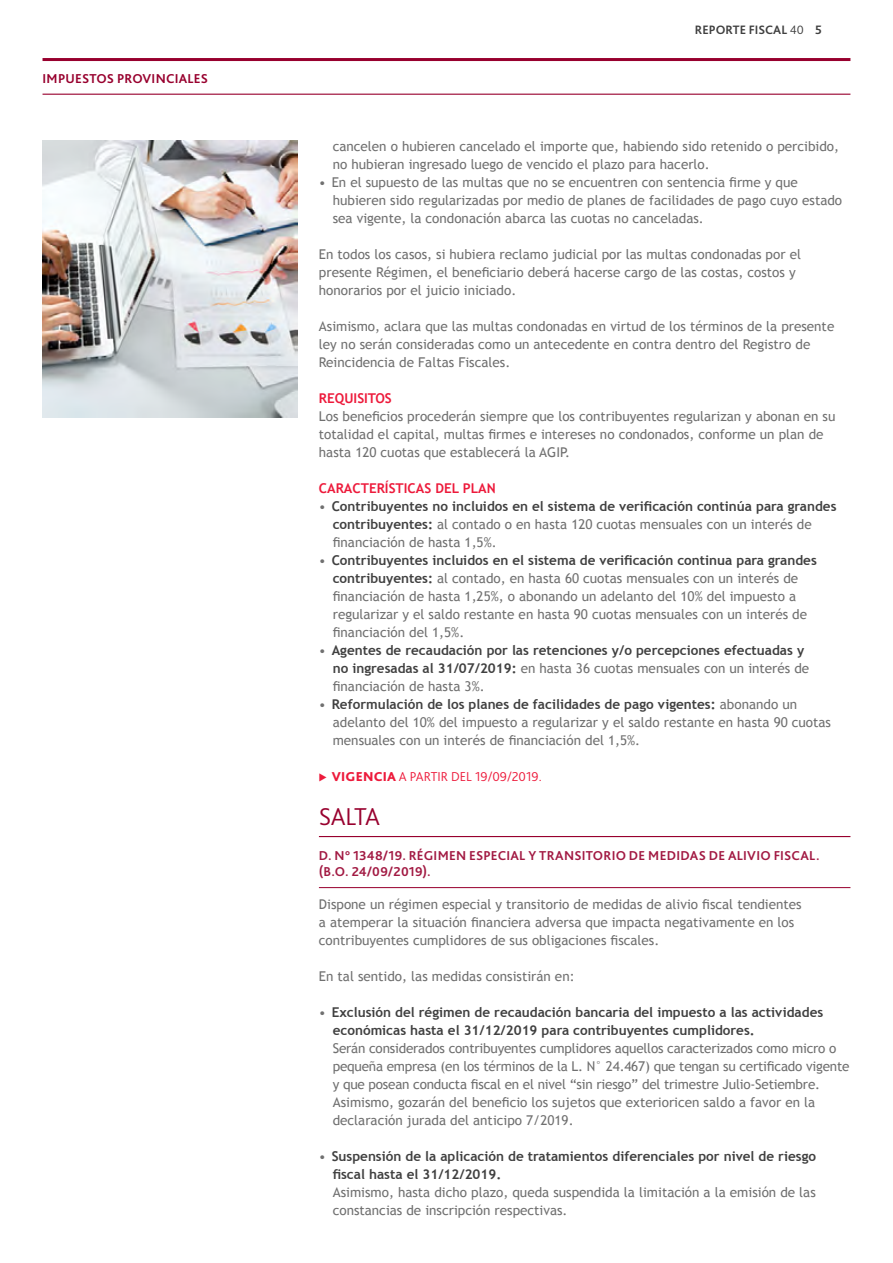
<style>
.page{position:relative;width:893px;height:1263px;background:#fff}
.page>*{position:absolute;margin:0;border:0;box-sizing:border-box;transform-origin:0 0}
.Subtitulo{font:300 25.5px "Bliss Pro";letter-spacing:-.05em;color:#98002e}
.Texto_Comun{font:13.5px/18px "Trebuchet MS";color:#707070}
.t1{font:700 13.5px/18px "Trebuchet MS";color:#404040}
.Bajada_Subtitulo{font:700 13.5px/16.5px "Bliss Pro";letter-spacing:.02em;color:#a21a43}
.Subtitulo1{font:700 13.5px "Trebuchet MS";color:#ed1a3b}
.t2{font:300 13.5px "Bliss Pro";color:#ed1a3b}
.Bajada_Subtitulo-2{font:700 13.5px "Bliss Pro";letter-spacing:.015em;color:#98002e}
.t3{font:700 12.75px "Bliss Pro";color:#404040}
.s1{font-weight:300}
.s2{font-weight:400;color:#707070}
.s3{font-weight:700;color:#404040}
.s4{font-weight:800}
</style>
<div class="page">
<hr style="left:319px;top:836px;width:531px;height:1px;background:#98002e">
<hr style="left:319px;top:887px;width:531px;height:1px;background:#a21a43">
<hr style="left:43px;top:58px;width:807px;height:3px;background:#98002e">
<hr style="left:43px;top:94px;width:807px;height:1px;background:#98002e">
<img style="left:43px;top:141px;width:254px;height:276px">
<p class="Bajada_Subtitulo-2" style="left:43px;top:70px;width:167px">IMPUESTOS PROVINCIALES</p>
<p class="t3" style="left:695px;top:22px;width:129px">REPORTE FISCAL <span class="s1">40</span> 5</p>
<p class="Texto_Comun" style="left:333px;top:137px;width:508px">cancelen o hubieren cancelado el importe que, habiendo sido retenido o percibido, no hubieran ingresado luego de vencido el plazo para hacerlo.</p>
<p class="Texto_Comun" style="left:333px;top:173px;width:511px;text-indent:-14px">• En el supuesto de las multas que no se encuentren con sentencia firme y que hubieren sido regularizadas por medio de planes de facilidades de pago cuyo estado sea vigente, la condonación abarca las cuotas no canceladas.</p>
<p class="Texto_Comun" style="left:319px;top:245px;width:484px">En todos los casos, si hubiera reclamo judicial por las multas condonadas por el presente Régimen, el beneficiario deberá hacerse cargo de las costas, costos y honorarios por el juicio iniciado.</p>
<p class="Texto_Comun" style="left:319px;top:317px;width:517px">Asimismo, aclara que las multas condonadas en virtud de los términos de la presente ley no serán consideradas como un antecedente en contra dentro del Registro de<br>Reincidencia de Faltas Fiscales.</p>
<p class="Subtitulo1" style="left:319px;top:389px;width:74px">REQUISITOS</p>
<p class="Texto_Comun" style="left:319px;top:407px;width:518px">Los beneficios procederán siempre que los contribuyentes regularizan y abonan en su totalidad el capital, multas firmes e intereses no condonados, conforme un plan de hasta 120 cuotas que establecerá la AGIP.</p>
<p class="Subtitulo1" style="left:319px;top:479px;width:178px">CARACTERÍSTICAS DEL PLAN</p>
<p class="t1" style="left:333px;top:497px;width:505px;text-indent:-14px"><span class="s2">•</span> Contribuyentes no incluidos en el sistema de verificación continúa para grandes contribuyentes: <span class="s2">al contado o en hasta 120 cuotas mensuales con un interés de financiación de hasta 1,5%.</span></p>
<p class="Texto_Comun" style="left:333px;top:551px;width:486px;text-indent:-14px">• <span class="s3">Contribuyentes incluidos en el sistema de verificación continua para grandes contribuyentes:</span> al contado, en hasta 60 cuotas mensuales con un interés de financiación de hasta 1,25%, o abonando un adelanto del 10% del impuesto a regularizar y el saldo restante en hasta 90 cuotas mensuales con un interés de financiación del 1,5%.</p>
<p class="t1" style="left:333px;top:641px;width:478px;text-indent:-14px"><span class="s2">•</span> Agentes de recaudación por las retenciones y/o percepciones efectuadas y no ingresadas al 31/07/2019: <span class="s2">en hasta 36 cuotas mensuales con un interés de financiación de hasta 3%.</span></p>
<p class="Texto_Comun" style="left:333px;top:695px;width:500px;text-indent:-14px">• <span class="s3">Reformulación de los planes de facilidades de pago vigentes:</span> abonando un adelanto del 10% del impuesto a regularizar y el saldo restante en hasta 90 cuotas mensuales con un interés de financiación del 1,5%.</p>
<p class="t2" style="left:332px;top:768px;width:211px"><span class="s4">VIGENCIA</span> A PARTIR DEL 19/09/2019.</p>
<p class="Subtitulo" style="left:319px;top:801px;width:63px">SALTA</p>
<p class="Bajada_Subtitulo" style="left:319px;top:847px;width:502px">D. N° 1348/19. RÉGIMEN ESPECIAL Y TRANSITORIO DE MEDIDAS DE ALIVIO FISCAL. (B.O. 24/09/2019).</p>
<p class="Texto_Comun" style="left:319px;top:896px;width:484px">Dispone un régimen especial y transitorio de medidas de alivio fiscal tendientes a atemperar la situación financiera adversa que impacta negativamente en los contribuyentes cumplidores de sus obligaciones fiscales.</p>
<p class="Texto_Comun" style="left:319px;top:968px;width:257px">En tal sentido, las medidas consistirán en:</p>
<p class="t1" style="left:333px;top:1003px;width:492px;text-indent:-14px"><span class="s2">•</span> Exclusión del régimen de recaudación bancaria del impuesto a las actividades económicas hasta el 31/12/2019 para contribuyentes cumplidores.</p>
<p class="Texto_Comun" style="left:333px;top:1040px;width:518px">Serán considerados contribuyentes cumplidores aquellos caracterizados como micro o pequeña empresa (en los términos de la L. N° 24.467) que tengan su certificado vigente y que posean conducta fiscal en el nivel “sin riesgo” del trimestre Julio-Setiembre.</p>
<p class="Texto_Comun" style="left:333px;top:1094px;width:484px">Asimismo, gozarán del beneficio los sujetos que exterioricen saldo a favor en la declaración jurada del anticipo 7/2019.</p>
<p class="t1" style="left:333px;top:1147px;width:485px;text-indent:-14px"><span class="s2">•</span> Suspensión de la aplicación de tratamientos diferenciales por nivel de riesgo fiscal hasta el 31/12/2019.</p>
<p class="Texto_Comun" style="left:333px;top:1184px;width:485px">Asimismo, hasta dicho plazo, queda suspendida la limitación a la emisión de las constancias de inscripción respectivas.</p>
</div>
